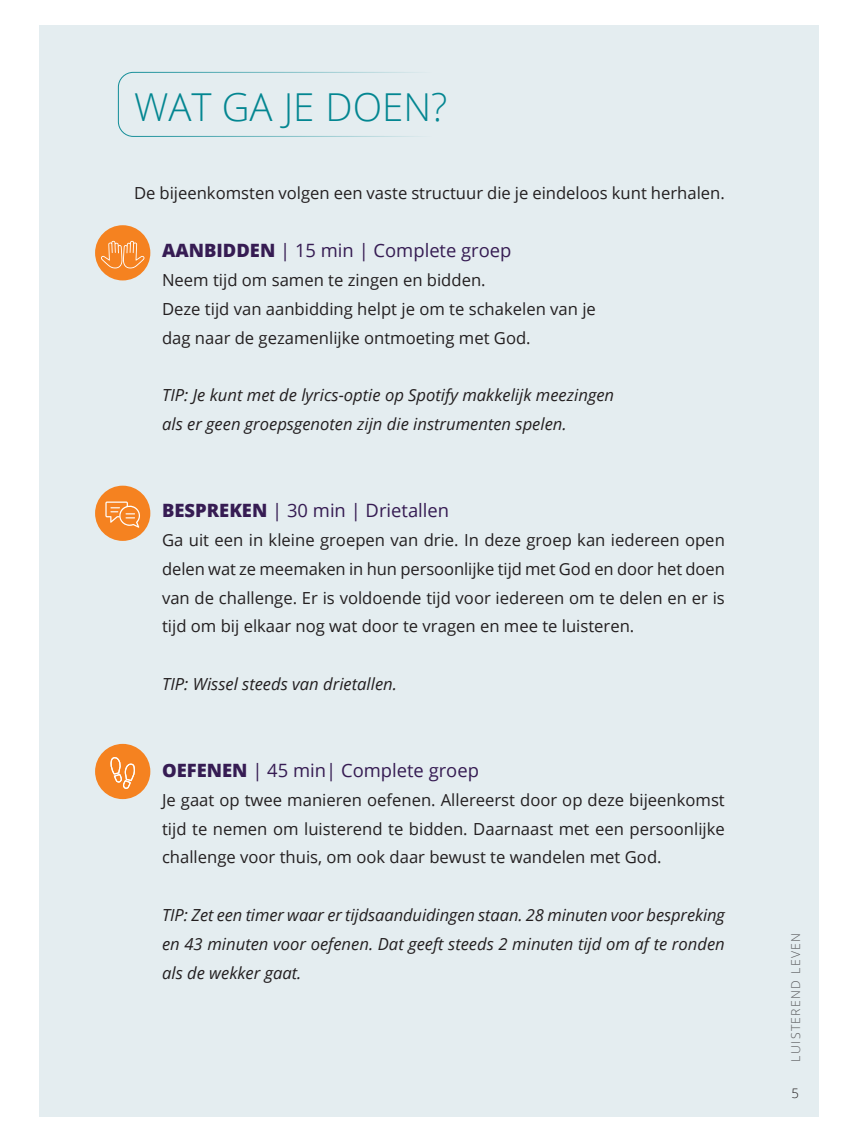
<style>
.page{position:relative;width:844px;height:1141px;background:#fff}
.page>*{position:absolute;margin:0;border:0;box-sizing:border-box;transform-origin:0 0}
.t1{font:300 38.5px "Open Sans";color:#038691}
.t2{font:18.38px "Open Sans";color:#361c53}
.t3{font:16.62px/28.9px "Open Sans";color:#231f20;text-align:justify}
.t4{font:italic 16.62px/28.9px "Open Sans";color:#231f20}
.t5{font:300 13.12px "Open Sans";color:#231f20}
.t6{font:300 12.25px "Open Sans";letter-spacing:.11em;color:#57585a}
.s1{font-weight:800}
</style>
<div class="page">
<div style="left:40px;top:25px;width:779px;height:1091px;background:#e4edf0"></div>
<div style="left:118px;top:72px;width:330px;height:65px;border:1px solid #038691;border-radius:15px"></div>
<div style="left:95px;top:225px;width:55px;height:55px;background:#f58220;border-radius:50%"></div>
<svg style="left:101px;top:241px;width:44px;height:27px"></svg>
<div style="left:95px;top:486px;width:55px;height:55px;background:#f58220;border-radius:50%"></div>
<svg style="left:105px;top:502px;width:35px;height:26px"></svg>
<div style="left:95px;top:744px;width:55px;height:55px;background:#f58220;border-radius:50%"></div>
<svg style="left:110px;top:757px;width:25px;height:32px"></svg>
<h1 class="t1" style="left:134px;top:80px;width:315px">WAT GA JE DOEN?</h1>
<p class="t3" style="left:134px;top:178px;width:592px">De bijeenkomsten volgen een vaste structuur die je eindeloos kunt herhalen.</p>
<p class="t2" style="left:134px;top:238px;width:379px"><span class="s1">1. AANBIDDEN</span> | 15 min | Complete groep</p>
<p class="t3" style="left:162px;top:265px;width:435px;text-align:left">Neem tijd om samen te zingen en bidden.<br>Deze tijd van aanbidding helpt je om te schakelen van je dag naar de gezamenlijke ontmoeting met God.</p>
<p class="t4" style="left:162px;top:380px;width:453px">TIP: Je kunt met de lyrics-optie op Spotify makkelijk meezingen als er geen groepsgenoten zijn die instrumenten spelen.</p>
<p class="t2" style="left:134px;top:498px;width:316px"><span class="s1">2. BESPREKEN</span> | 30 min | Drietallen</p>
<p class="t3" style="left:162px;top:525px;width:564px">Ga uit een in kleine groepen van drie. In deze groep kan iedereen open delen wat ze meemaken in hun persoonlijke tijd met God en door het doen van de challenge. Er is voldoende tijd voor iedereen om te delen en er is tijd om bij elkaar nog wat door te vragen en mee te luisteren.</p>
<p class="t4" style="left:162px;top:669px;width:236px">TIP: Wissel steeds van drietallen.</p>
<p class="t2" style="left:134px;top:757px;width:346px"><span class="s1">3. OEFENEN</span> | 45 min| Complete groep</p>
<p class="t3" style="left:162px;top:785px;width:564px">Je gaat op twee manieren oefenen. Allereerst door op deze bijeenkomst tijd te nemen om luisterend te bidden. Daarnaast met een persoonlijke challenge voor thuis, om ook daar bewust te wandelen met God.</p>
<p class="t4" style="left:162px;top:900px;width:564px;text-align:justify">TIP: Zet een timer waar er tijdsaanduidingen staan. 28 minuten voor bespreking en 43 minuten voor oefenen. Dat geeft steeds 2 minuten tijd om af te ronden als de wekker gaat.</p>
<p class="t6" style="left:787px;top:1062px;width:130px;rotate:-90deg">LUISTEREND LEVEN</p>
<p class="t5" style="left:791px;top:1084px;width:9px">5</p>
</div>
